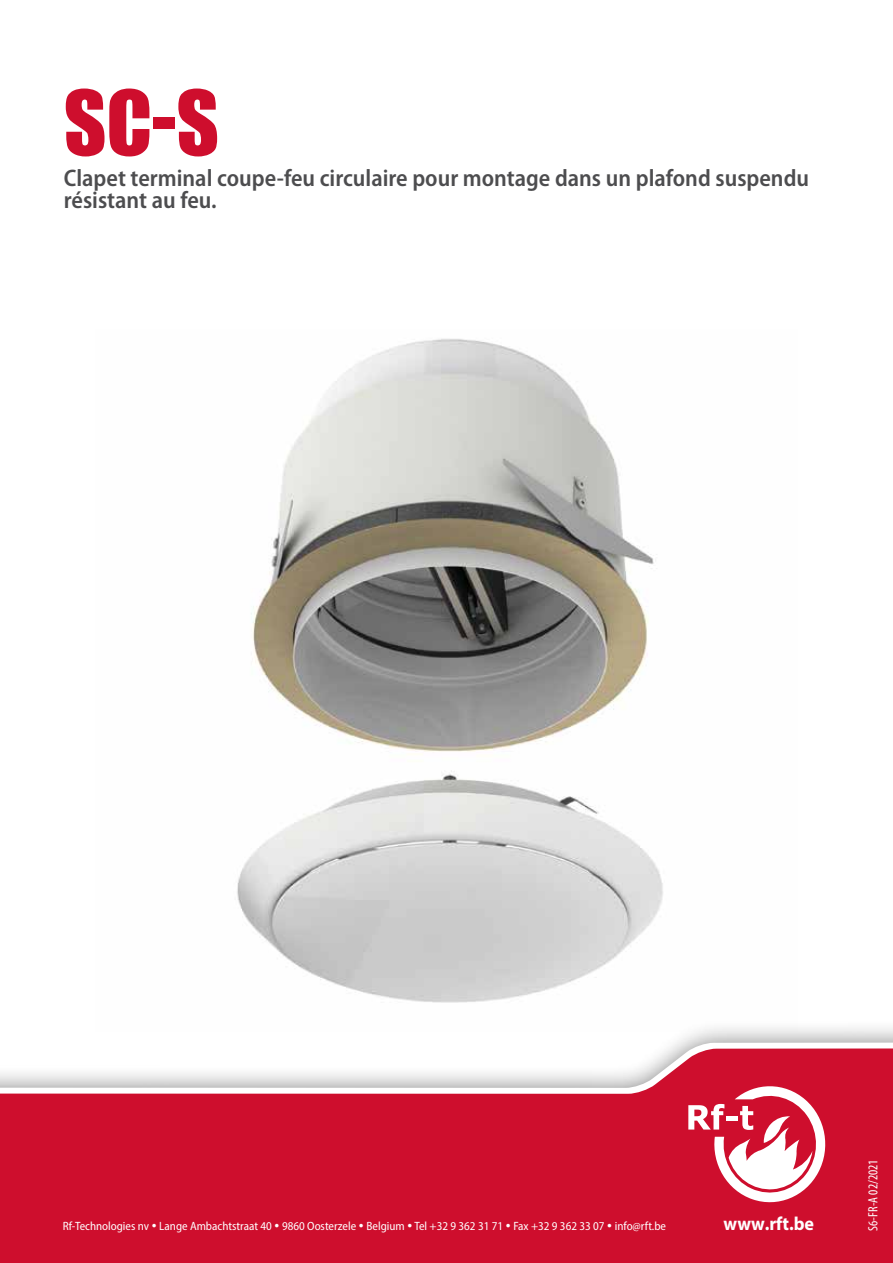
<style>
.page{position:relative;width:893px;height:1263px;background:#fff}
.page>*{position:absolute;margin:0;border:0;box-sizing:border-box;transform-origin:0 0}
.t1{font:82.5px "Impact";color:#ce0e2d}
.t2{font:600 semi-condensed 24px/22.4px "Myriad Pro";color:#4d4d4f}
.t3{font:700 18.9px "Myriad Pro";color:#fff;scale:.96 1}
.t4{font:condensed 13.5px "Myriad Pro";letter-spacing:-.005em;color:#fff}
.t5{font:semi-condensed 12px "Myriad Pro";color:#fff}
</style>
<div class="page">
<div style="left:0;top:1019px;width:893px;height:244px;background:#000;opacity:.5"></div>
<svg style="left:0;top:1042px;width:893px;height:6px"></svg>
<svg style="left:0;top:1048px;width:893px;height:215px;background:#d43650"></svg>
<svg style="left:688px;top:1082px;width:143px;height:126px"></svg>
<img style="left:96px;top:338px;width:701px;height:693px">
<h1 class="t1" style="left:64px;top:59px;width:157px">SC-S</h1>
<h2 class="t2" style="left:64px;top:166px;width:747px">Clapet terminal coupe-feu circulaire pour montage dans un plafond suspendu résistant au feu.</h2>
<p class="t5" style="left:63px;top:1218px;width:605px">Rf-Technologies nv • Lange Ambachtstraat 40 • 9860 Oosterzele • Belgium • Tel +32 9 362 31 71 • Fax +32 9 362 33 07 • info@rft.be</p>
<h3 class="t3" style="left:724px;top:1211px;width:96px">www.rft.be</h3>
<p class="t4" style="left:865px;top:1231px;width:73px;rotate:-90deg">S6-FR-A 02/2021</p>
</div>
